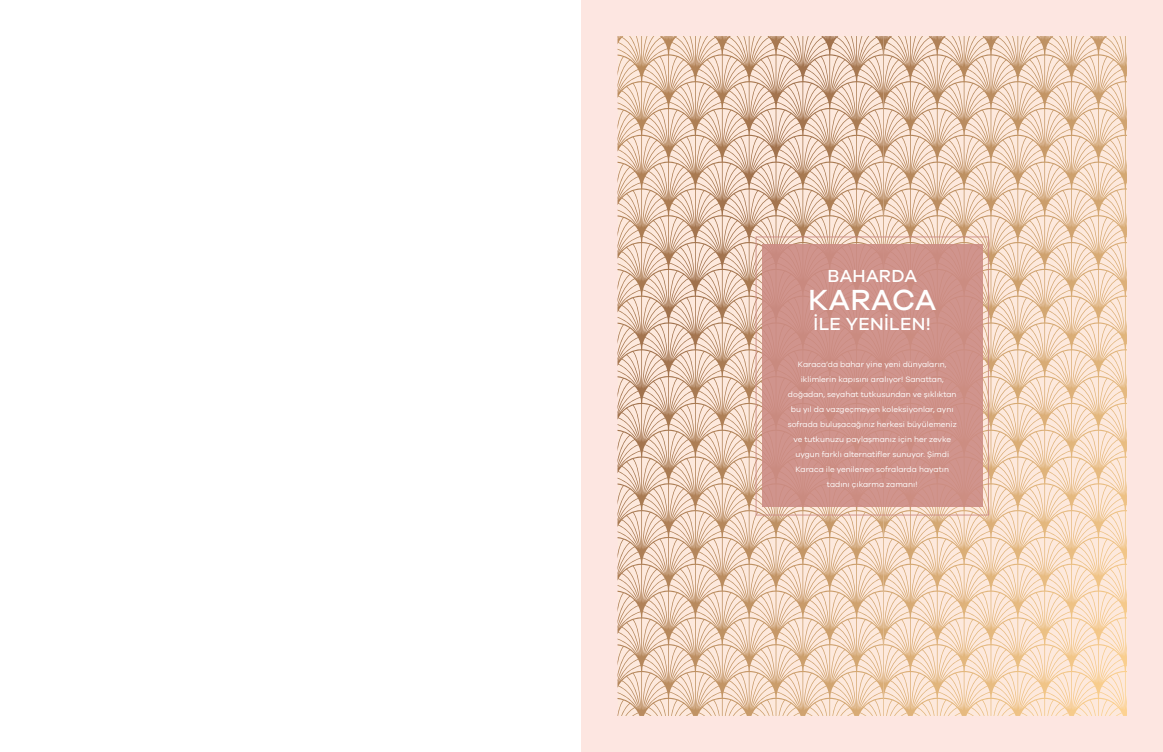
<style>
.page{position:relative;width:1163px;height:752px;background:#fff}
.page>*{position:absolute;margin:0;border:0;box-sizing:border-box;transform-origin:0 0}
.t1{font:500 30px "Galano Grotesque";letter-spacing:.015em;color:#fff}
.t2{font:500 18px "Galano Grotesque";letter-spacing:.015em;color:#fff}
.t3{font:8px/15px "Galano Grotesque";color:#fff;text-align:center}
</style>
<div class="page">
<div style="left:581px;top:0;width:581px;height:751px;background:#fde6e1"></div>
<svg style="left:618px;top:36px;width:508px;height:679px"></svg>
<svg style="left:767px;top:36px;width:116px;height:31px"></svg>
<svg style="left:994px;top:36px;width:130px;height:31px"></svg>
<svg style="left:727px;top:242px;width:156px;height:13px"></svg>
<svg style="left:988px;top:242px;width:137px;height:13px"></svg>
<svg style="left:727px;top:509px;width:156px;height:13px"></svg>
<svg style="left:987px;top:509px;width:138px;height:13px"></svg>
<div style="left:761px;top:244px;width:221px;height:263px;background:#d0938c"></div>
<div style="left:755px;top:236px;width:233px;height:279px;border:1px solid #cc8b84"></div>
<h2 class="t2" style="left:827px;top:265px;width:91px">BAHARDA</h2>
<h1 class="t1" style="left:808px;top:282px;width:130px">KARACA</h1>
<h2 class="t2" style="left:813px;top:313px;width:119px">İLE YENİLEN!</h2>
<p class="t3" style="left:787px;top:356px;width:171px">Karaca’da bahar yine yeni dünyaların, iklimlerin kapısını aralıyor! Sanattan, doğadan, seyahat tutkusundan ve şıklıktan bu yıl da vazgeçmeyen koleksiyonlar, aynı sofrada buluşacağınız herkesi büyülemeniz ve tutkunuzu paylaşmanız için her zevke uygun farklı alternatifler sunuyor. Şimdi Karaca ile yenilenen sofralarda hayatın tadını çıkarma zamanı!</p>
</div>
